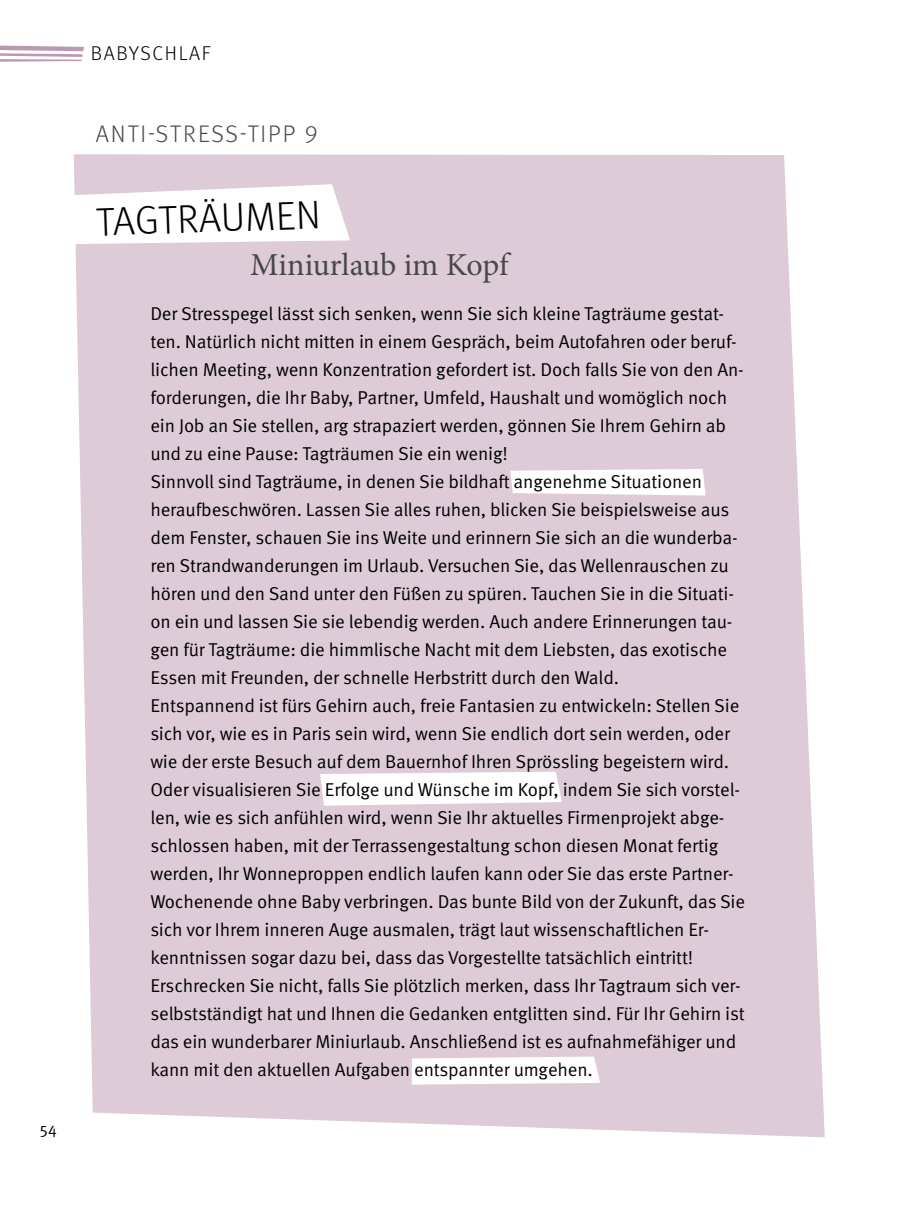
<style>
.page{position:relative;width:908px;height:1219px;background:#fff}
.page>*{position:absolute;margin:0;border:0;box-sizing:border-box;transform-origin:0 0}
.t1{font:300 40px "Meta OT";color:#000}
.t2{font:32px "Minion Pro";letter-spacing:-.005em;color:#484848}
.t3{font:300 24px "Meta OT";letter-spacing:.085em;color:#484848}
.t4{font:300 20px "Meta OT";letter-spacing:.085em;color:#000}
.t5{font:18.6px/28px "Meta OT Norm";letter-spacing:-.01em;color:#000}
.t6{font:16px "Meta OT Norm";color:#000}
</style>
<div class="page">
<svg style="left:0;top:46px;width:84px;height:16px"></svg>
<div style="left:74px;top:154px;width:750px;height:983px;background:#ddcbd7"></div>
<svg style="left:74px;top:184px;width:276px;height:60px"></svg>
<svg style="left:510px;top:469px;width:195px;height:26px"></svg>
<svg style="left:320px;top:772px;width:241px;height:34px"></svg>
<svg style="left:411px;top:1056px;width:189px;height:29px"></svg>
<p class="t6" style="left:40px;top:1120px;width:18px">54</p>
<p class="t4" style="left:91px;top:42px;width:121px">BABySchLAf</p>
<p class="t3" style="left:96px;top:119px;width:223px">ANTI-STRESS-TIPP 9</p>
<h1 class="t1" style="left:95px;top:199px;width:226px;rotate:-2deg">TAGTRÄUMEN</h1>
<h2 class="t2" style="left:250px;top:250px;width:259px">Miniurlaub im Kopf</h2>
<p class="t5" style="left:150px;top:300px;width:596px">Der Stresspegel lässt sich senken, wenn Sie sich kleine Tagträume gestat&shy;ten. Natürlich nicht mitten in einem Gespräch, beim Autofahren oder beruf&shy;lichen Meeting, wenn Konzentration gefordert ist. Doch falls Sie von den An&shy;forderungen, die Ihr Baby, Partner, Umfeld, Haushalt und womöglich noch ein Job an Sie stellen, arg strapaziert werden, gönnen Sie Ihrem Gehirn ab und zu eine Pause: Tagträumen Sie ein wenig!<br>Sinnvoll sind Tagträume, in denen Sie bildhaft angenehme Situationen heraufbeschwören. Lassen Sie alles ruhen, blicken Sie beispielsweise aus dem Fenster, schauen Sie ins Weite und erinnern Sie sich an die wunderba&shy;ren Strandwanderungen im Urlaub. Versuchen Sie, das Wellenrauschen zu hören und den Sand unter den Füßen zu spüren. Tauchen Sie in die Situati&shy;on ein und lassen Sie sie lebendig werden. Auch andere Erinnerungen tau&shy;gen für Tagträume: die himmlische Nacht mit dem Liebsten, das exotische Essen mit Freunden, der schnelle Herbstritt durch den Wald.<br>Entspannend ist fürs Gehirn auch, freie Fantasien zu entwickeln: Stellen Sie sich vor, wie es in Paris sein wird, wenn Sie endlich dort sein werden, oder wie der erste Besuch auf dem Bauernhof Ihren Sprössling begeistern wird.<br>Oder visualisieren Sie Erfolge und Wünsche im Kopf, indem Sie sich vorstel&shy;len, wie es sich anfühlen wird, wenn Sie Ihr aktuelles Firmenprojekt abge&shy;schlossen haben, mit der Terrassengestaltung schon diesen Monat fertig werden, Ihr Wonneproppen endlich laufen kann oder Sie das erste Partner-Wochenende ohne Baby verbringen. Das bunte Bild von der Zukunft, das Sie sich vor Ihrem inneren Auge ausmalen, trägt laut wissenschaftlichen Er&shy;kenntnissen sogar dazu bei, dass das Vorgestellte tatsächlich eintritt!<br>Erschrecken Sie nicht, falls Sie plötzlich merken, dass Ihr Tagtraum sich ver&shy;selbstständigt hat und Ihnen die Gedanken entglitten sind. Für Ihr Gehirn ist das ein wunderbarer Miniurlaub. Anschließend ist es aufnahmefähiger und kann mit den aktuellen Aufgaben entspannter umgehen.</p>
</div>
